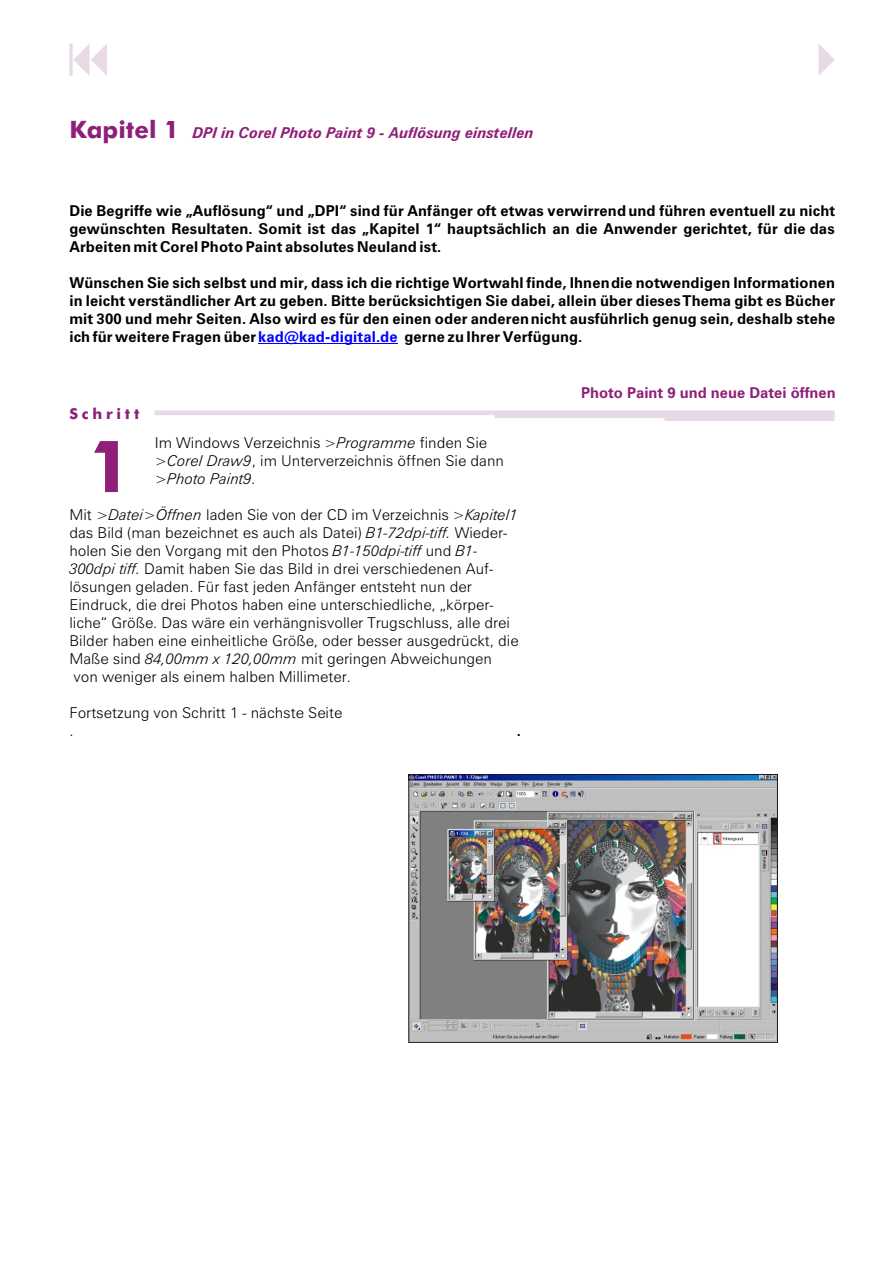
<style>
.page{position:relative;width:894px;height:1263px;background:#fff}
.page>*{position:absolute;margin:0;border:0;box-sizing:border-box;transform-origin:0 0}
.t1{font:700 72px "Futura Md BT";color:#8f1f78}
.t2{font:15px/18px "Zurich Lt BT";color:#000}
.t3{font:700 15px/18px "Zurich BT";letter-spacing:.01em;color:#000;text-align:justify}
.t4{font:italic 700 15px "Zurich BT";color:#8f1f78}
.t5{font:700 15px "Zurich BT";color:#8f1f78}
.t6{font:700 15px "Futura Md BT";letter-spacing:.25em;color:#8f1f78}
.s1{font-family:"Futura Md BT";font-style:normal;font-size:24px}
.s2{color:#00f}
.s3{font-style:italic}
</style>
<div class="page">
<svg style="left:154px;top:410px;width:681px;height:11px"></svg>
<hr style="left:258px;top:343px;width:140px;height:1px;background:#00f">
<svg style="left:69px;top:43px;width:38px;height:33px"></svg>
<svg style="left:819px;top:44px;width:16px;height:31px"></svg>
<img style="left:411px;top:776px;width:365px;height:265px">
<div style="left:409px;top:774px;width:369px;height:269px;border:1px solid #1f1a17"></div>
<p class="t4" style="left:69px;top:127px;width:466px"><span class="s1">Kapitel 1</span> DPI in Corel Photo Paint 9 - Auflösung einstellen</p>
<p class="t3" style="left:69px;top:203px;width:767px">Die Begriffe wie „Auflösung“ und „DPI“ sind für Anfänger oft etwas verwirrend und führen eventuell zu nicht gewünschten Resultaten. Somit ist das „Kapitel 1“ hauptsächlich an die Anwender gerichtet, für die das Arbeiten mit Corel Photo Paint absolutes Neuland ist.</p>
<p class="t3" style="left:69px;top:275px;width:767px">Wünschen Sie sich selbst und mir, dass ich die richtige Wortwahl finde, Ihnen die notwendigen Informationen in leicht verständlicher Art zu geben. Bitte berücksichtigen Sie dabei, allein über dieses Thema gibt es Bücher mit 300 und mehr Seiten. Also wird es für den einen oder anderen nicht ausführlich genug sein, deshalb stehe ich für weitere Fragen über <span class="s2">kad@kad-digital.de</span> gerne zu Ihrer Verfügung.</p>
<p class="t6" style="left:69px;top:408px;width:71px">Schritt</p>
<p class="t2" style="left:155px;top:436px;width:351px">Im Windows Verzeichnis <span class="s3">&gt;Programme</span> finden Sie <span class="s3">&gt;Corel Draw9</span>, im Unterverzeichnis öffnen Sie dann <span class="s3">&gt;Photo Paint9</span>.</p>
<p class="t2" style="left:69px;top:508px;width:451px">Mit <span class="s3">&gt;Datei&gt;Öffnen</span> laden Sie von der CD im Verzeichnis <span class="s3">&gt;Kapitel1 </span>das Bild (man bezeichnet es auch als Datei) <span class="s3">B1-72dpi-tiff.</span> Wieder&shy;holen Sie den Vorgang mit den Photos <span class="s3">B1-150dpi-tiff</span> und <span class="s3">B1- 300dpi tiff.</span> Damit haben Sie das Bild in drei verschiedenen Auf&shy;lösungen geladen. Für fast jeden Anfänger entsteht nun der Eindruck, die drei Photos haben eine unterschiedliche, „körper&shy;liche“ Größe. Das wäre ein verhängnisvoller Trugschluss, alle drei Bilder haben eine einheitliche Größe, oder besser ausgedrückt, die Maße sind <span class="s3">84,00mm x 120,00mm</span> mit geringen Abweichungen von weniger als einem halben Millimeter.</p>
<p class="t2" style="left:69px;top:705px;width:274px">Fortsetzung von Schritt 1 - nächste Seite .</p>
<p class="t3" style="left:517px;top:723px;width:6px">.</p>
<h1 class="t1" style="left:88px;top:437px;width:46px">1</h1>
<p class="t5" style="left:581px;top:387px;width:256px">Photo Paint 9 und neue Datei öffnen</p>
</div>
